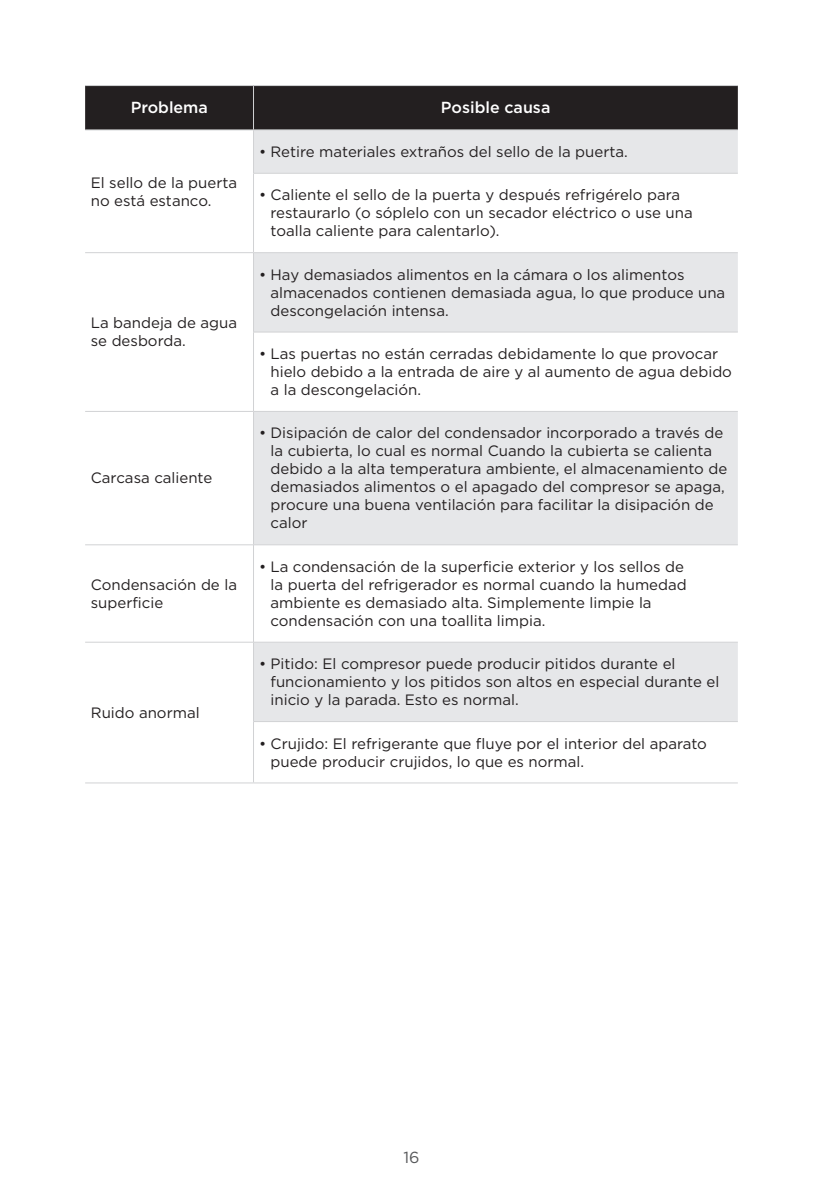
<style>
.page{position:relative;width:823px;height:1191px;background:#fff}
.page>*{position:absolute;margin:0;border:0;box-sizing:border-box;transform-origin:0 0}
._8pt表标题白色字{font:500 16px "Gotham";color:#fff}
.t1{font:16px "Gotham";color:#57585a}
.表7_5pt内容{font:15px/18px "Gotham";color:#231f20}
</style>
<div class="page">
<div style="left:85px;top:86px;width:652px;height:44px;background:#231f20"></div>
<div style="left:254px;top:131px;width:483px;height:201px;background:#e6e7e9"></div>
<div style="left:253px;top:173px;width:484px;height:80px;background:#fff"></div>
<svg style="left:254px;top:412px;width:483px;height:309px;fill:#e6e7e9"></svg>
<hr style="left:85px;top:85px;width:168px;height:1px;background:#d1d2d4">
<hr style="left:253px;top:85px;width:484px;height:1px;background:#d1d2d4">
<hr style="left:253px;top:641px;width:484px;height:1px;background:#d1d2d4">
<hr style="left:253px;top:721px;width:484px;height:1px;background:#d1d2d4">
<hr style="left:85px;top:782px;width:168px;height:1px;background:#d1d2d4">
<hr style="left:253px;top:782px;width:484px;height:1px;background:#d1d2d4">
<hr style="left:253px;top:86px;width:1px;height:44px;background:#d1d2d4">
<hr style="left:85px;top:130px;width:168px;height:1px;background:#d1d2d4">
<hr style="left:253px;top:130px;width:484px;height:1px;background:#d1d2d4">
<hr style="left:253px;top:130px;width:1px;height:43px;background:#d1d2d4">
<hr style="left:253px;top:173px;width:484px;height:1px;background:#d1d2d4">
<hr style="left:253px;top:173px;width:1px;height:79px;background:#d1d2d4">
<hr style="left:85px;top:252px;width:168px;height:1px;background:#d1d2d4">
<hr style="left:253px;top:252px;width:484px;height:1px;background:#d1d2d4">
<hr style="left:253px;top:253px;width:1px;height:79px;background:#d1d2d4">
<hr style="left:253px;top:332px;width:484px;height:1px;background:#d1d2d4">
<hr style="left:253px;top:332px;width:1px;height:79px;background:#d1d2d4">
<hr style="left:85px;top:411px;width:168px;height:1px;background:#d1d2d4">
<hr style="left:253px;top:411px;width:484px;height:1px;background:#d1d2d4">
<hr style="left:253px;top:412px;width:1px;height:132px;background:#d1d2d4">
<hr style="left:85px;top:544px;width:168px;height:1px;background:#d1d2d4">
<hr style="left:253px;top:544px;width:484px;height:1px;background:#d1d2d4">
<hr style="left:253px;top:545px;width:1px;height:97px;background:#d1d2d4">
<hr style="left:85px;top:642px;width:168px;height:1px;background:#d1d2d4">
<hr style="left:253px;top:642px;width:1px;height:79px;background:#d1d2d4">
<hr style="left:253px;top:721px;width:1px;height:61px;background:#d1d2d4">
<p class="_8pt表标题白色字" style="left:131px;top:97px;width:79px">Problema</p>
<p class="_8pt表标题白色字" style="left:440px;top:97px;width:111px">Posible causa</p>
<p class="表7_5pt内容" style="left:91px;top:173px;width:148px">El sello de la puerta no está estanco.</p>
<p class="表7_5pt内容" style="left:91px;top:314px;width:148px">La bandeja de agua se desborda.</p>
<p class="表7_5pt内容" style="left:91px;top:469px;width:123px">Carcasa caliente</p>
<p class="表7_5pt内容" style="left:91px;top:575px;width:148px">Condensación de la superficie</p>
<p class="表7_5pt内容" style="left:91px;top:703px;width:110px">Ruido anormal</p>
<p class="表7_5pt内容" style="left:259px;top:142px;width:370px">• Retire materiales extraños del sello de la puerta.</p>
<p class="表7_5pt内容" style="left:270px;top:186px;width:423px;text-indent:-11px">• Caliente el sello de la puerta y después refrigérelo para restaurarlo (o sóplelo con un secador eléctrico o use una toalla caliente para calentarlo).</p>
<p class="表7_5pt内容" style="left:270px;top:265px;width:456px;text-indent:-11px">• Hay demasiados alimentos en la cámara o los alimentos almacenados contienen demasiada agua, lo que produce una descongelación intensa.</p>
<p class="表7_5pt内容" style="left:270px;top:344px;width:462px;text-indent:-11px">• Las puertas no están cerradas debidamente lo que provocar hielo debido a la entrada de aire y al aumento de agua debido a la descongelación.</p>
<p class="表7_5pt内容" style="left:270px;top:424px;width:458px;text-indent:-11px">• Disipación de calor del condensador incorporado a través de la cubierta, lo cual es normal Cuando la cubierta se calienta debido a la alta temperatura ambiente, el almacenamiento de demasiados alimentos o el apagado del compresor se apaga, procure una buena ventilación para facilitar la disipación de calor</p>
<p class="表7_5pt内容" style="left:270px;top:557px;width:417px;text-indent:-11px">• La condensación de la superficie exterior y los sellos de la puerta del refrigerador es normal cuando la humedad ambiente es demasiado alta. Simplemente limpie la condensación con una toallita limpia.</p>
<p class="表7_5pt内容" style="left:270px;top:654px;width:450px;text-indent:-11px">• Pitido: El compresor puede producir pitidos durante el funcionamiento y los pitidos son altos en especial durante el inicio y la parada. Esto es normal.</p>
<p class="表7_5pt内容" style="left:270px;top:734px;width:437px;text-indent:-11px">• Crujido: El refrigerante que fluye por el interior del aparato puede producir crujidos, lo que es normal.</p>
<p class="t1" style="left:403px;top:1146px;width:18px">16</p>
</div>
